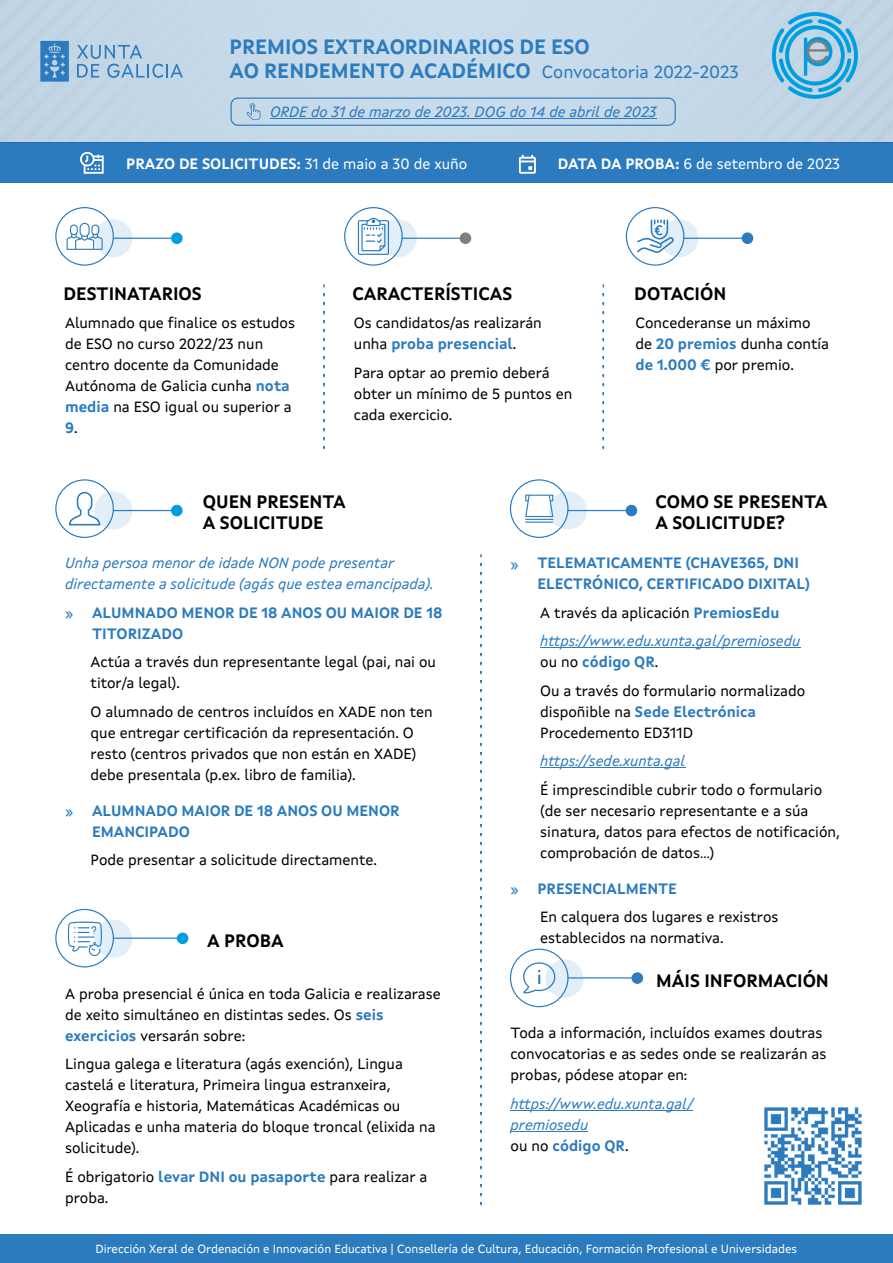
<style>
.page{position:relative;width:893px;height:1263px;background:#fff}
.page>*{position:absolute;margin:0;border:0;box-sizing:border-box;transform-origin:0 0}
.t1{font:700 20.7px/24.2px "Xunta Sans";color:#2b7bbe}
.t2{font:700 18px/21px "Xunta Sans";color:#000}
.t3{font:15px/21px "Xunta Sans";color:#000}
.t4{font:italic 15px/21px "Xunta Sans";color:#2b7bbe}
.t5{font:700 15px/21px "Xunta Sans";color:#2b7bbe}
.t6{font:700 15px "Xunta Sans";color:#fff}
.t7{font:15px "Xunta Sans";color:#fff}
.t8{font:12px "Xunta Sans";color:#fff}
.s1{font-weight:400;font-size:17.7px}
.s2{font-weight:400}
.s3{font-weight:700}
.s4{font-weight:700;color:#2b7bbe}
.s5{font-style:normal;color:#000}
.s6{font-weight:700;font-style:normal}
.s7{color:#2b7bbe}
</style>
<div class="page">
<hr style="left:540px;top:647px;width:260px;height:1px;background:#2b7bbe">
<hr style="left:540px;top:767px;width:145px;height:1px;background:#2b7bbe">
<hr style="left:510px;top:1110px;width:183px;height:1px;background:#2b7bbe">
<hr style="left:510px;top:1131px;width:78px;height:1px;background:#2b7bbe">
<div style="left:0;top:143px;width:893px;height:40px;background:#2b7bbe"></div>
<div style="left:0;top:1234px;width:893px;height:29px;background:#2b7bbe"></div>
<img style="left:764px;top:1108px;width:97px;height:97px">
<div style="left:0;top:0;width:893px;height:143px;background:#cbdeed"></div>
<svg style="left:246px;top:103px;width:14px;height:17px"></svg>
<svg style="left:40px;top:41px;width:29px;height:41px"></svg>
<svg style="left:77px;top:45px;width:106px;height:33px"></svg>
<img style="left:771px;top:12px;width:88px;height:87px">
<div style="left:94px;top:219px;width:38px;height:38px;background:#e2eff8;border-radius:50%"></div>
<div style="left:94px;top:491px;width:38px;height:39px;background:#e2eff8;border-radius:50%"></div>
<div style="left:549px;top:491px;width:38px;height:39px;background:#e2eff8;border-radius:50%"></div>
<div style="left:94px;top:920px;width:38px;height:38px;background:#e2eff8;border-radius:50%"></div>
<div style="left:545px;top:959px;width:38px;height:38px;background:#e2eff8;border-radius:50%"></div>
<svg style="left:523px;top:962px;width:32px;height:31px"></svg>
<div style="left:510px;top:948px;width:58px;height:59px;border:1px solid #2b7bbe;border-radius:50%"></div>
<div style="left:631px;top:972px;width:12px;height:12px;background:#2b7bbe;border-radius:50%"></div>
<hr style="left:568px;top:977px;width:69px;height:1px;background:#2b7bbe">
<svg style="left:68px;top:921px;width:34px;height:35px"></svg>
<div style="left:55px;top:909px;width:59px;height:58px;border:1px solid #2b7bbe;border-radius:50%"></div>
<hr style="left:113px;top:937px;width:70px;height:2px;background:#2b7bbe">
<div style="left:177px;top:932px;width:11px;height:12px;background:#009de0;border-radius:50%"></div>
<div style="left:379px;top:219px;width:38px;height:38px;background:#e2eff8;border-radius:50%"></div>
<div style="left:660px;top:219px;width:38px;height:38px;background:#e2eff8;border-radius:50%"></div>
<svg style="left:637px;top:220px;width:37px;height:33px"></svg>
<div style="left:626px;top:207px;width:58px;height:59px;border:1px solid #2b7bbe;border-radius:50%"></div>
<hr style="left:684px;top:238px;width:58px;height:1px;background:#2b7bbe">
<div style="left:742px;top:232px;width:11px;height:12px;background:#2b7bbe;border-radius:50%"></div>
<svg style="left:358px;top:218px;width:31px;height:37px"></svg>
<div style="left:344px;top:207px;width:59px;height:59px;border:1px solid #2b7bbe;border-radius:50%"></div>
<hr style="left:402px;top:238px;width:58px;height:1px;background:#2b7bbe">
<div style="left:460px;top:232px;width:11px;height:12px;background:#7f7f7f;border-radius:50%"></div>
<hr style="left:113px;top:238px;width:59px;height:1px;background:#2b7bbe">
<hr style="left:113px;top:510px;width:59px;height:1px;background:#2b7bbe">
<hr style="left:568px;top:510px;width:58px;height:1px;background:#2b7bbe">
<div style="left:171px;top:232px;width:12px;height:12px;background:#009de0;border-radius:50%"></div>
<div style="left:171px;top:505px;width:12px;height:11px;background:#009de0;border-radius:50%"></div>
<div style="left:626px;top:505px;width:11px;height:11px;background:#2b7bbe;border-radius:50%"></div>
<svg style="left:80px;top:152px;width:24px;height:22px"></svg>
<svg style="left:519px;top:155px;width:17px;height:19px"></svg>
<svg style="left:67px;top:223px;width:36px;height:27px"></svg>
<div style="left:55px;top:207px;width:59px;height:59px;border:1px solid #2b7bbe;border-radius:50%"></div>
<svg style="left:69px;top:492px;width:31px;height:33px"></svg>
<div style="left:55px;top:479px;width:59px;height:59px;border:1px solid #2b7bbe;border-radius:50%"></div>
<svg style="left:525px;top:495px;width:28px;height:28px"></svg>
<div style="left:510px;top:479px;width:58px;height:59px;border:1px solid #2b7bbe;border-radius:50%"></div>
<hr style="left:270px;top:118px;width:387px;height:1px;background:#2b7bbe">
<svg style="left:323px;top:285px;width:2px;height:163px"></svg>
<svg style="left:480px;top:555px;width:2px;height:651px"></svg>
<svg style="left:602px;top:285px;width:2px;height:163px"></svg>
<div style="left:230px;top:98px;width:446px;height:28px;border:1px solid #2b7bbe;border-radius:7px"></div>
<h1 class="t1" style="left:230px;top:36px;width:511px">PREMIOS EXTRAORDINARIOS DE ESO<br>AO RENDEMENTO ACADÉMICO <span class="s1">Convocatoria 2022-2023</span></h1>
<p class="t4" style="left:270px;top:103px;width:388px">ORDE do 31 de marzo de 2023. DOG do 14 de abril de 2023</p>
<p class="t6" style="left:126px;top:158px;width:342px">PRAZO DE SOLICITUDES: <span class="s2">31 de maio a 30 de xuño</span></p>
<p class="t7" style="left:558px;top:158px;width:284px"><span class="s3">DATA DA PROBA:</span> 6 de setembro de 2023</p>
<p class="t2" style="left:64px;top:284px;width:140px">DESTINATARIOS</p>
<p class="t2" style="left:352px;top:284px;width:162px">CARACTERÍSTICAS</p>
<p class="t2" style="left:634px;top:284px;width:94px">DOTACIÓN</p>
<p class="t3" style="left:65px;top:314px;width:232px">Alumnado que finalice os estudos de ESO no curso 2022/23 nun centro docente da Comunidade<br>Autónoma de Galicia cunha <span class="s4">nota media</span> na ESO igual ou superior a<br><span class="s4">9</span>.</p>
<p class="t3" style="left:354px;top:314px;width:189px">Os candidatos/as realizarán unha <span class="s4">proba presencial</span>.</p>
<p class="t3" style="left:354px;top:363px;width:220px">Para optar ao premio deberá obter un mínimo de 5 puntos en cada exercicio.</p>
<p class="t3" style="left:636px;top:314px;width:195px">Concederanse un máximo de <span class="s4">20 premios</span> dunha contía <span class="s4">de 1.000 €</span> por premio.</p>
<p class="t2" style="left:203px;top:493px;width:145px">QUEN PRESENTA<br>A SOLICITUDE</p>
<p class="t2" style="left:655px;top:493px;width:174px">COMO SE PRESENTA<br>A SOLICITUDE?</p>
<p class="t4" style="left:65px;top:554px;width:370px">Unha persoa menor de idade NON pode presentar directamente a solicitude (agás que estea emancipada).</p>
<p class="t5" style="left:92px;top:603px;width:352px;text-indent:-27px"><span class="s2">»</span> ALUMNADO MENOR DE 18 ANOS OU MAIOR DE 18<br>TITORIZADO</p>
<p class="t3" style="left:91px;top:653px;width:347px">Actúa a través dun representante legal (pai, nai ou titor/a legal).</p>
<p class="t3" style="left:91px;top:702px;width:344px">O alumnado de centros incluídos en XADE non ten que entregar certificación da representación. O resto (centros privados que non están en XADE) debe presentala (p.ex. libro de familia).</p>
<p class="t5" style="left:92px;top:801px;width:309px;text-indent:-27px"><span class="s2">»</span> ALUMNADO MAIOR DE 18 ANOS OU MENOR<br>EMANCIPADO</p>
<p class="t3" style="left:91px;top:851px;width:288px">Pode presentar a solicitude directamente.</p>
<p class="t2" style="left:207px;top:932px;width:78px">A PROBA</p>
<p class="t3" style="left:65px;top:984px;width:377px">A proba presencial é única en toda Galicia e realizarase de xeito simultáneo en distintas sedes. Os <span class="s4">seis exercicios</span> versarán sobre:</p>
<p class="t3" style="left:65px;top:1055px;width:372px">Lingua galega e literatura (agás exención), Lingua castelá e literatura, Primeira lingua estranxeira, Xeografía e historia, Matemáticas Académicas ou Aplicadas e unha materia do bloque troncal (elixida na solicitude).</p>
<p class="t3" style="left:65px;top:1167px;width:364px">É obrigatorio <span class="s4">levar DNI ou pasaporte</span> para realizar a proba.</p>
<p class="t5" style="left:537px;top:554px;width:274px;text-indent:-27px"><span class="s2">»</span> TELEMATICAMENTE (CHAVE365, DNI<br>ELECTRÓNICO, CERTIFICADO DIXITAL)</p>
<p class="t4" style="left:540px;top:600px;width:262px;line-height:28.5px"><span class="s5">A través da aplicación</span> <span class="s6">PremiosEdu </span>https://www.edu.xunta.gal/premiosedu</p>
<p class="t3" style="left:540px;top:649px;width:267px;line-height:28.5px">ou no <span class="s4">código QR</span>.<br>Ou a través do formulario normalizado</p>
<p class="t3" style="left:540px;top:702px;width:217px">dispoñible na <span class="s4">Sede Electrónica<br></span>Procedemento ED311D</p>
<p class="t4" style="left:540px;top:752px;width:147px">https://sede.xunta.gal</p>
<p class="t3" style="left:540px;top:780px;width:301px">É imprescindible cubrir todo o formulario (de ser necesario representante e a súa sinatura, datos para efectos de notificación, comprobación de datos…)</p>
<p class="t3" style="left:540px;top:876px;width:240px;line-height:28.5px;text-indent:-30px"><span class="s7">»</span> <span class="s4">PRESENCIALMENTE<br></span>En calquera dos lugares e rexistros</p>
<p class="t3" style="left:540px;top:929px;width:185px">establecidos na normativa.</p>
<p class="t2" style="left:656px;top:972px;width:174px">MÁIS INFORMACIÓN</p>
<p class="t3" style="left:510px;top:1024px;width:317px">Toda a información, incluídos exames doutras convocatorias e as sedes onde se realizarán as probas, pódese atopar en:</p>
<p class="t4" style="left:510px;top:1094px;width:184px">https://www.edu.xunta.gal/ premiosedu<br><span class="s5">ou no</span> <span class="s6">código QR</span><span class="s5">.</span></p>
<p class="t8" style="left:95px;top:1244px;width:703px">Dirección Xeral de Ordenación e Innovación Educativa | Consellería de Cultura, Educación, Formación Profesional e Universidades</p>
</div>
